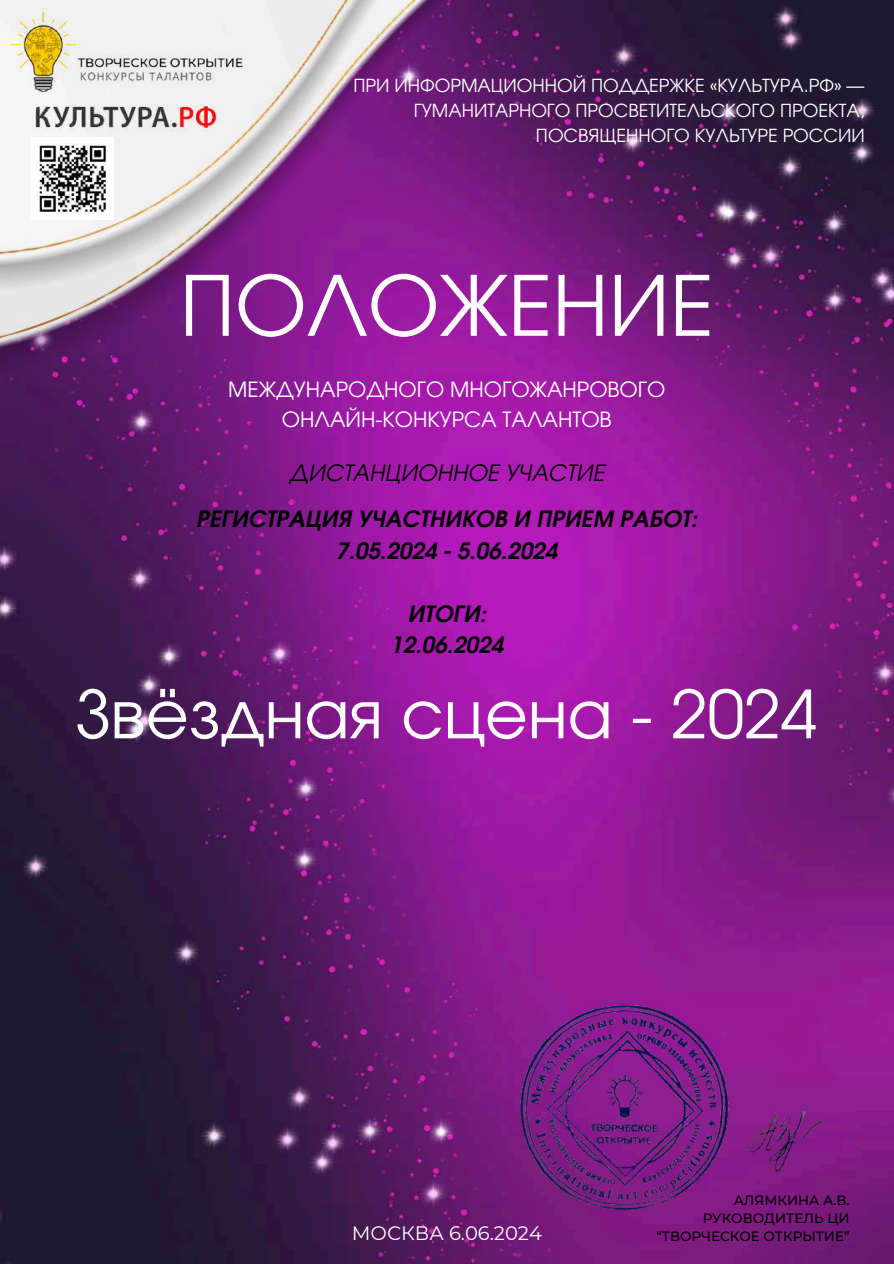
<style>
.page{position:relative;width:894px;height:1264px;background:#fff}
.page>*{position:absolute;margin:0;border:0;box-sizing:border-box;transform-origin:0 0}
.t1{font:82.5px "Evolventa";color:#fff}
.t2{font:66px "Evolventa";color:#fff}
.t3{font:italic 700 22.5px/31.5px "Evolventa";color:#000;text-align:center}
.t4{font:italic 22.5px "Evolventa";color:#000}
.t5{font:21px/29.2px "Evolventa";color:#fff;text-align:center}
.t6{font:19.5px "Montserrat";color:#fff}
.t7{font:18px/24.8px "Evolventa";color:#fff;text-align:right}
.t8{font:500 13.5px/18px "Montserrat";color:#000;text-align:right}
</style>
<div class="page">
<img style="left:0;top:426px;width:893px;height:837px">
<img style="left:446px;top:923px;width:360px;height:340px">
<img style="left:738px;top:1103px;width:91px;height:75px">
<img style="left:0;top:0;width:893px;height:426px">
<img style="left:0;top:0;width:252px;height:98px">
<img style="left:16px;top:85px;width:220px;height:63px">
<img style="left:32px;top:138px;width:82px;height:82px">
<p class="t7" style="left:353px;top:75px;width:512px">ПРИ ИНФОРМАЦИОННОЙ ПОДДЕРЖКЕ «КУЛЬТУРА.РФ» —<br>ГУМАНИТАРНОГО ПРОСВЕТИТЕЛЬСКОГО ПРОЕКТА,<br>ПОСВЯЩЕННОГО КУЛЬТУРЕ РОССИИ</p>
<h1 class="t1" style="left:180px;top:270px;width:535px">ПОЛОЖЕНИЕ</h1>
<p class="t5" style="left:228px;top:376px;width:438px">МЕЖДУНАРОДНОГО МНОГОЖАНРОВОГО<br>ОНЛАЙН-КОНКУРСА ТАЛАНТОВ</p>
<p class="t4" style="left:289px;top:463px;width:317px">ДИСТАНЦИОННОЕ УЧАСТИЕ</p>
<p class="t3" style="left:196px;top:504px;width:502px">РЕГИСТРАЦИЯ УЧАСТНИКОВ И ПРИЕМ РАБОТ:<br>7.05.2024 - 5.06.2024</p>
<p class="t3" style="left:390px;top:599px;width:115px">ИТОГИ:<br>12.06.2024</p>
<h2 class="t2" style="left:76px;top:685px;width:742px">Звёздная сцена - 2024</h2>
<p class="t6" style="left:351px;top:1220px;width:192px">МОСКВА 6.06.2024</p>
<p class="t8" style="left:656px;top:1191px;width:195px">АЛЯМКИНА А.В.<br>РУКОВОДИТЕЛЬ ЦИ “ТВОРЧЕСКОЕ ОТКРЫТИЕ”</p>
</div>
